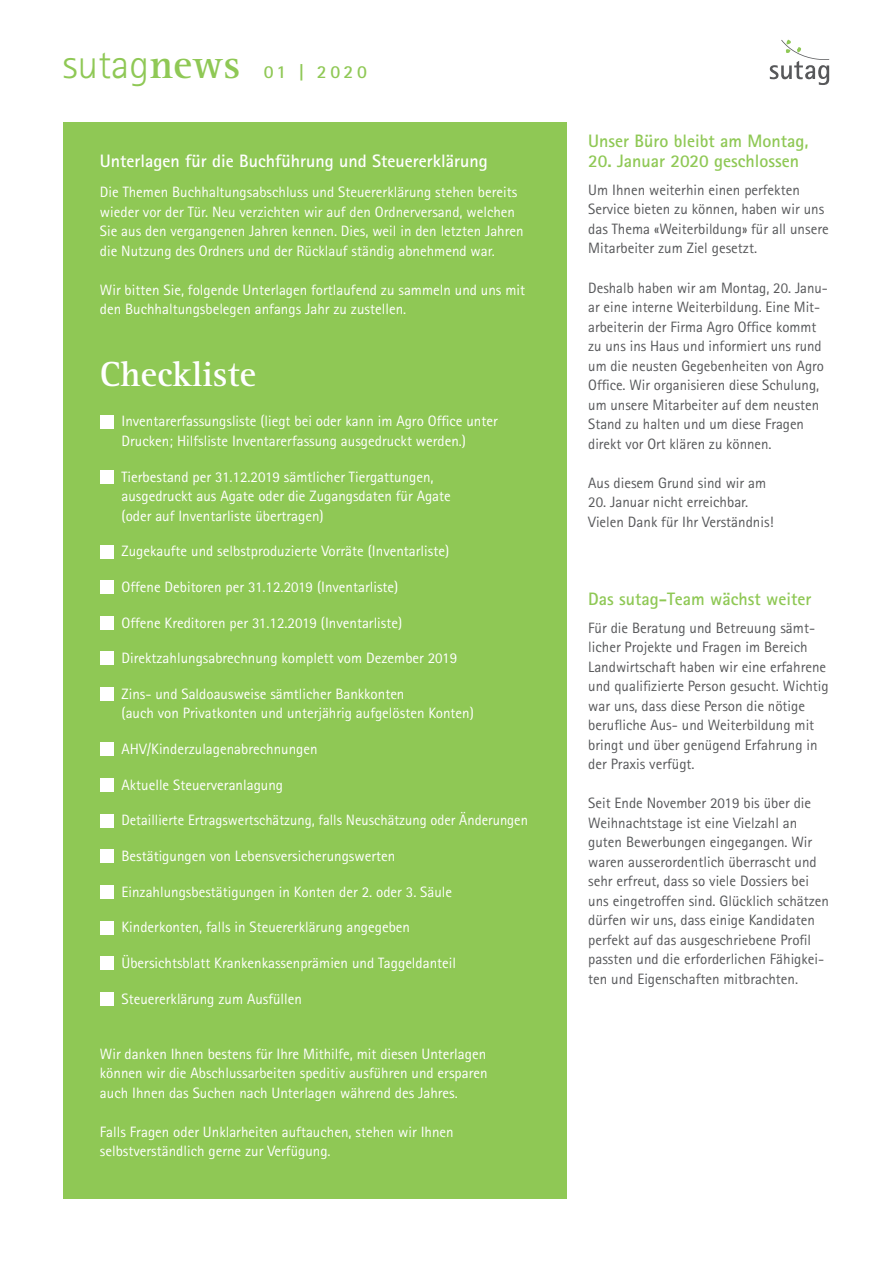
<style>
.page{position:relative;width:893px;height:1263px;background:#fff}
.page>*{position:absolute;margin:0;border:0;box-sizing:border-box;transform-origin:0 0}
.t1{font:300 41.25px "Rotis Sans Serif";color:#8fc855}
.t2{font:700 36px "Rotis Serif";color:#fff}
.t3{font:700 18.3px "Rotis Sans Serif";letter-spacing:.19em;color:#8fc855}
.t4{font:700 18px "Rotis Sans Serif";color:#8fc855}
.t5{font:700 18px "Rotis Sans Serif";color:#fff}
.t6{font:15px/19.5px "Rotis Sans Serif";color:#fff}
.t7{font:15px/19.5px "Rotis Sans Serif";color:#57585a}
.s1{font-family:"Rotis Serif";font-weight:700}
</style>
<div class="page">
<div style="left:64px;top:123px;width:503px;height:1076px;background:#8fc855"></div>
<div style="left:100px;top:415px;width:14px;height:14px;background:#fff"></div>
<div style="left:100px;top:470px;width:14px;height:14px;background:#fff"></div>
<div style="left:100px;top:545px;width:14px;height:13px;background:#fff"></div>
<div style="left:100px;top:580px;width:14px;height:14px;background:#fff"></div>
<div style="left:100px;top:616px;width:14px;height:14px;background:#fff"></div>
<div style="left:100px;top:652px;width:14px;height:13px;background:#fff"></div>
<div style="left:100px;top:687px;width:14px;height:14px;background:#fff"></div>
<div style="left:100px;top:742px;width:14px;height:14px;background:#fff"></div>
<div style="left:100px;top:778px;width:14px;height:14px;background:#fff"></div>
<div style="left:100px;top:814px;width:14px;height:13px;background:#fff"></div>
<div style="left:100px;top:849px;width:14px;height:14px;background:#fff"></div>
<div style="left:100px;top:885px;width:14px;height:14px;background:#fff"></div>
<div style="left:100px;top:921px;width:14px;height:13px;background:#fff"></div>
<div style="left:100px;top:956px;width:14px;height:14px;background:#fff"></div>
<div style="left:100px;top:992px;width:14px;height:14px;background:#fff"></div>
<svg style="left:770px;top:40px;width:59px;height:45px"></svg>
<h1 class="t1" style="left:62px;top:40px;width:179px">sutag<span class="s1">news</span></h1>
<p class="t3" style="left:264px;top:60px;width:105px">01 | 2020</p>
<p class="t5" style="left:100px;top:150px;width:390px">Unterlagen für die Buchführung und Steuererklärung</p>
<p class="t6" style="left:100px;top:183px;width:425px">Die Themen Buchhaltungsabschluss und Steuererklärung stehen bereits wieder vor der Tür. Neu verzichten wir auf den Ordnerversand, welchen Sie aus den vergangenen Jahren kennen. Dies, weil in den letzten Jahren die Nutzung des Ordners und der Rücklauf ständig abnehmend war.</p>
<p class="t6" style="left:100px;top:280px;width:427px">Wir bitten Sie, folgende Unterlagen fortlaufend zu sammeln und uns mit den Buchhaltungsbelegen anfangs Jahr zu zustellen.</p>
<h2 class="t2" style="left:100px;top:353px;width:158px">Checkliste</h2>
<p class="t6" style="left:121px;top:411px;width:378px">Inventarerfassungsliste (liegt bei oder kann im Agro Office unter<br>Drucken; Hilfsliste Inventarerfassung ausgedruckt werden.)</p>
<p class="t6" style="left:121px;top:467px;width:331px">Tierbestand per 31.12.2019 sämtlicher Tiergattungen, ausgedruckt aus Agate oder die Zugangsdaten für Agate (oder auf Inventarliste übertragen)</p>
<p class="t6" style="left:121px;top:541px;width:329px">Zugekaufte und selbstproduzierte Vorräte (Inventarliste)</p>
<p class="t6" style="left:121px;top:577px;width:278px">Offene Debitoren per 31.12.2019 (Inventarliste)</p>
<p class="t6" style="left:121px;top:613px;width:282px">Offene Kreditoren per 31.12.2019 (Inventarliste)</p>
<p class="t6" style="left:121px;top:648px;width:337px">Direktzahlungsabrechnung komplett vom Dezember 2019</p>
<p class="t6" style="left:121px;top:684px;width:354px">Zins- und Saldoausweise sämtlicher Bankkonten<br>(auch von Privatkonten und unterjährig aufgelösten Konten)</p>
<p class="t6" style="left:121px;top:739px;width:198px">AHV/Kinderzulagenabrechnungen</p>
<p class="t6" style="left:121px;top:775px;width:163px">Aktuelle Steuerveranlagung</p>
<p class="t6" style="left:121px;top:810px;width:408px">Detaillierte Ertragswertschätzung, falls Neuschätzung oder Änderungen</p>
<p class="t6" style="left:121px;top:846px;width:275px">Bestätigungen von Lebensversicherungswerten</p>
<p class="t6" style="left:121px;top:882px;width:332px">Einzahlungsbestätigungen in Konten der 2. oder 3. Säule</p>
<p class="t6" style="left:121px;top:917px;width:290px">Kinderkonten, falls in Steuererklärung angegeben</p>
<p class="t6" style="left:121px;top:953px;width:336px">Übersichtsblatt Krankenkassenprämien und Taggeldanteil</p>
<p class="t6" style="left:121px;top:989px;width:182px">Steuererklärung zum Ausfüllen</p>
<p class="t6" style="left:100px;top:1044px;width:389px;text-align:justify">Wir danken Ihnen bestens für Ihre Mithilfe, mit diesen Unterlagen können wir die Abschlussarbeiten speditiv ausführen und ersparen auch Ihnen das Suchen nach Unterlagen während des Jahres.</p>
<p class="t6" style="left:100px;top:1122px;width:355px">Falls Fragen oder Unklarheiten auftauchen, stehen wir Ihnen selbstverständlich gerne zur Verfügung.</p>
<p class="t4" style="left:588px;top:130px;width:222px">Unser Büro bleibt am Montag,</p>
<p class="t4" style="left:588px;top:149px;width:212px">20. Januar 2020 geschlossen</p>
<p class="t7" style="left:588px;top:180px;width:242px">Um Ihnen weiterhin einen perfekten Service bieten zu können, haben wir uns das Thema «Weiterbildung» für all unsere Mitarbeiter zum Ziel gesetzt.</p>
<p class="t7" style="left:588px;top:278px;width:241px">Deshalb haben wir am Montag, 20. Janu&shy;ar eine interne Weiterbildung. Eine Mit&shy;arbeiterin der Firma Agro Office kommt zu uns ins Haus und informiert uns rund um die neusten Gegebenheiten von Agro Office. Wir organisieren diese Schulung, um unsere Mitarbeiter auf dem neusten Stand zu halten und um diese Fragen direkt vor Ort klären zu können.</p>
<p class="t7" style="left:588px;top:473px;width:180px">Aus diesem Grund sind wir am</p>
<p class="t7" style="left:588px;top:492px;width:187px">20. Januar nicht erreichbar.<br>Vielen Dank für Ihr Verständnis!</p>
<p class="t4" style="left:588px;top:587px;width:225px">Das sutag-Team wächst weiter</p>
<p class="t7" style="left:588px;top:618px;width:242px">Für die Beratung und Betreuung sämt&shy;licher Projekte und Fragen im Bereich Landwirtschaft haben wir eine erfahrene und qualifizierte Person gesucht. Wichtig war uns, dass diese Person die nötige berufliche Aus- und Weiterbildung mit bringt und über genügend Erfahrung in der Praxis verfügt.</p>
<p class="t7" style="left:588px;top:793px;width:242px">Seit Ende November 2019 bis über die Weihnachtstage ist eine Vielzahl an guten Bewerbungen eingegangen. Wir waren ausserordentlich überrascht und sehr erfreut, dass so viele Dossiers bei uns eingetroffen sind. Glücklich schätzen dürfen wir uns, dass einige Kandidaten perfekt auf das ausgeschriebene Profil passten und die erforderlichen Fähigkei&shy;ten und Eigenschaften mitbrachten.</p>
</div>
